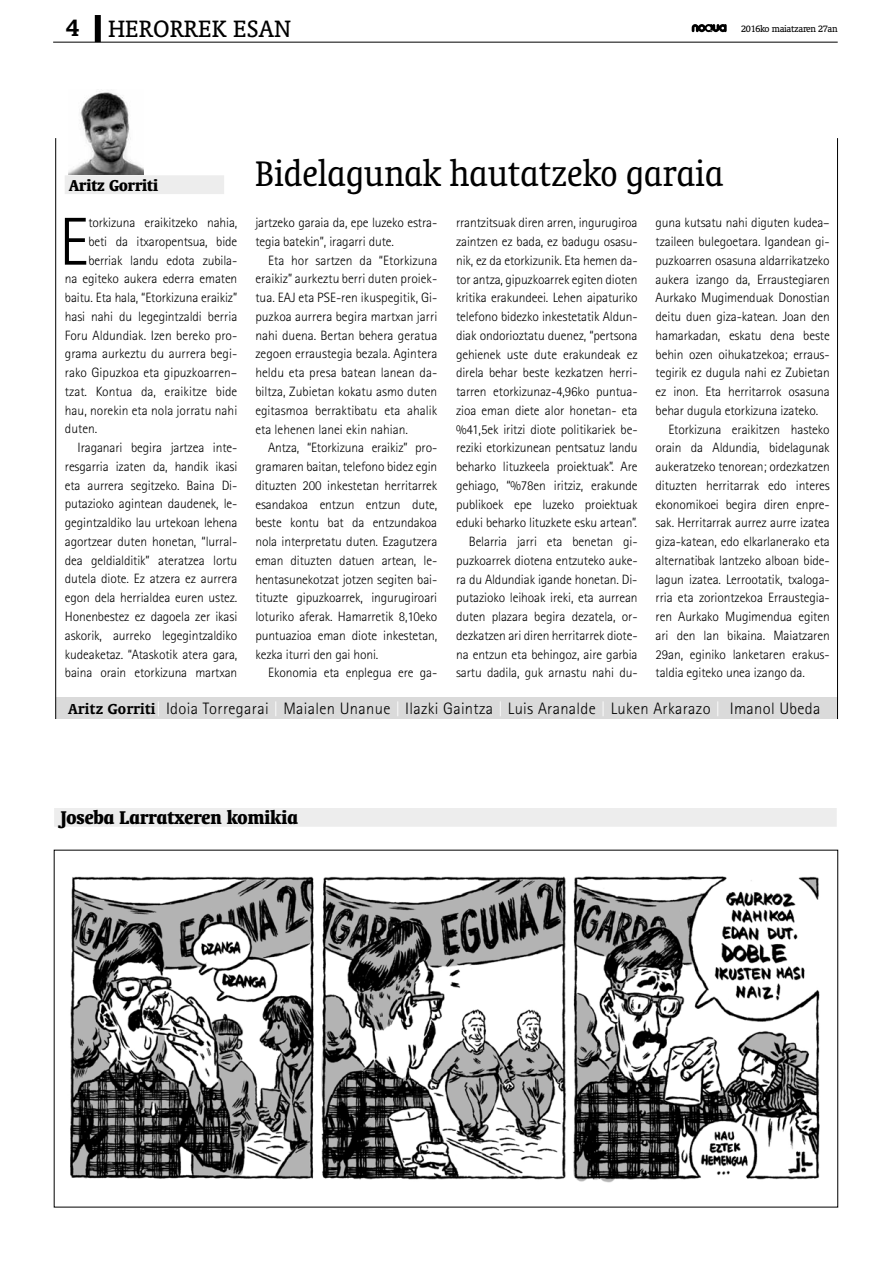
<style>
.page{position:relative;width:893px;height:1263px;background:#fff}
.page>*{position:absolute;margin:0;border:0;box-sizing:border-box;transform-origin:0 0}
.t1{font:300 67.8px "Rotis Sans Serif";color:#000}
.t2{font:condensed 40.5px "Oranda BT";color:#000}
.t3{font:27px "Oranda BT";color:#000}
.t4{font:700 condensed 21px "Oranda BT";color:#000}
.t5{font:700 condensed 18px "Oranda BT";color:#000}
.t6{font:300 16.5px "Rotis Sans Serif";letter-spacing:.02em;color:#000}
.t7{font:300 13.5px/18.8px "Rotis Sans Serif";letter-spacing:-.01em;color:#000;text-align:justify}
.t8{font:10.5px "Oranda BT";letter-spacing:-.03em;color:#000}
.s1{font-weight:700}
.s2{font-family:"Oranda BT";font-weight:700}
.s3{color:#fff}
</style>
<div class="page">
<svg style="left:692px;top:24px;width:35px;height:8px"></svg>
<hr style="left:53px;top:42px;width:785px;height:1px;background:#000">
<div style="left:95px;top:15px;width:6px;height:27px;background:#000"></div>
<div style="left:65px;top:175px;width:159px;height:19px;background:#ededed"></div>
<div style="left:56px;top:698px;width:782px;height:21px;background:#dadada"></div>
<hr style="left:837px;top:138px;width:1px;height:581px;background:#000">
<hr style="left:55px;top:138px;width:1px;height:581px;background:#000">
<img style="left:69px;top:90px;width:75px;height:85px">
<div style="left:54px;top:808px;width:783px;height:19px;background:#ededed"></div>
<img style="left:70px;top:876px;width:750px;height:307px">
<h3 class="t3" style="left:66px;top:13px;width:226px"><span class="s1">4</span> HERORREK ESAN</h3>
<h3 class="t3" style="left:117px;top:12px;width:119px">PIL-PILEAN</h3>
<p class="t8" style="left:741px;top:23px;width:98px">2016ko maiatzaren 27an</p>
<h2 class="t2" style="left:256px;top:151px;width:469px">Bidelagunak hautatzeko garaia</h2>
<h3 class="t5" style="left:69px;top:175px;width:90px">Aritz Gorriti</h3>
<h1 class="t1" style="left:59px;top:203px;width:32px">E</h1>
<p class="t7" style="left:88px;top:213px;width:151px">torkizuna eraikitzeko nahia,</p>
<p class="t7" style="left:255px;top:213px;width:183px">jartzeko garaia da, epe luzeko estra&shy;tegia batekin”, iragarri dute.</p>
<p class="t7" style="left:255px;top:251px;width:183px;text-indent:13px">Eta hor sartzen da “Etorkizuna eraikiz” aurkeztu berri duten proiek&shy;tua. EAJ eta PSE-ren ikuspegitik, Gi&shy;puzkoa aurrera begira martxan jarri nahi duena. Bertan behera geratua zegoen erraustegia bezala. Agintera heldu eta presa batean lanean da&shy;biltza, Zubietan kokatu asmo duten egitasmoa berraktibatu eta ahalik eta lehenen lanei ekin nahian.</p>
<p class="t7" style="left:255px;top:438px;width:183px;text-indent:13px">Antza, “Etorkizuna eraikiz” pro&shy;gramaren baitan, telefono bidez egin dituzten 200 inkestetan herritarrek esandakoa entzun entzun dute, beste kontu bat da entzundakoa nola interpretatu duten. Ezagutzera eman dituzten datuen artean, le&shy;hentasunekotzat jotzen segiten bai&shy;tituzte gipuzkoarrek, ingurugiroari loturiko aferak. Hamarretik 8,10eko puntuazioa eman diote inkestetan, kezka iturri den gai honi.</p>
<p class="t7" style="left:268px;top:663px;width:171px">Ekonomia eta enplegua ere ga-</p>
<p class="t7" style="left:456px;top:213px;width:183px;text-align:right">rrantzitsuak diren arren, ingurugiroa zaintzen ez bada, ez badugu osasu&shy;nik, ez da etorkizunik. Eta hemen da&shy;tor antza, gipuzkoarrek egiten dioten kritika erakundeei. Lehen aipaturiko telefono bidezko inkestetatik Aldun&shy;diak ondorioztatu duenez, “pertsona gehienek uste dute erakundeak ez direla behar beste kezkatzen herri&shy;tarren etorkizunaz-4,96ko puntua&shy;zioa eman diete alor honetan- eta %41,5ek iritzi diote politikariek be&shy;reziki etorkizunean pentsatuz landu beharko lituzkeela proiektuak”. Are gehiago, “%78en iritziz, erakunde publikoek epe luzeko proiektuak eduki beharko lituzkete esku artean”.<br>Belarria jarri eta benetan gi&shy;puzkoarrek diotena entzuteko auke&shy;ra du Aldundiak igande honetan. Di&shy;putazioko leihoak ireki, eta aurrean duten plazara begira dezatela, or&shy;dezkatzen ari diren herritarrek diote&shy;na entzun eta behingoz, aire garbia sartu dadila, guk arnastu nahi du-</p>
<p class="t7" style="left:656px;top:213px;width:176px">guna kutsatu nahi diguten kudea–</p>
<p class="t7" style="left:88px;top:232px;width:151px">beti da itxaropentsua, bide</p>
<p class="t7" style="left:88px;top:251px;width:150px">berriak landu edota zubila-</p>
<p class="t7" style="left:65px;top:269px;width:174px">na egiteko aukera ederra ematen</p>
<p class="t7" style="left:65px;top:288px;width:174px">baitu. Eta hala, “Etorkizuna eraikiz”</p>
<p class="t7" style="left:65px;top:307px;width:174px">hasi nahi du legegintzaldi berria</p>
<p class="t7" style="left:65px;top:326px;width:174px">Foru Aldundiak. Izen bereko pro-</p>
<p class="t7" style="left:65px;top:344px;width:174px">grama aurkeztu du aurrera begi-</p>
<p class="t7" style="left:65px;top:363px;width:174px">rako Gipuzkoa eta gipuzkoarren–</p>
<p class="t7" style="left:65px;top:382px;width:174px">tzat. Kontua da, eraikitze bide</p>
<p class="t7" style="left:65px;top:401px;width:174px">hau, norekin eta nola jorratu nahi</p>
<p class="t7" style="left:65px;top:419px;width:34px">duten.</p>
<p class="t7" style="left:78px;top:438px;width:161px">Iraganari begira jartzea inte-</p>
<p class="t7" style="left:65px;top:457px;width:174px">resgarria izaten da, handik ikasi</p>
<p class="t7" style="left:65px;top:476px;width:174px">eta aurrera segitzeko. Baina Di-</p>
<p class="t7" style="left:65px;top:494px;width:174px">putazioko agintean daudenek, le-</p>
<p class="t7" style="left:65px;top:513px;width:174px">gegintzaldiko lau urtekoan lehena</p>
<p class="t7" style="left:65px;top:532px;width:174px">agortzear duten honetan, “lurral-</p>
<p class="t7" style="left:65px;top:551px;width:174px">dea geldialditik” ateratzea lortu</p>
<p class="t7" style="left:65px;top:569px;width:174px">dutela diote. Ez atzera ez aurrera</p>
<p class="t7" style="left:65px;top:588px;width:174px">egon dela herrialdea euren ustez.</p>
<p class="t7" style="left:65px;top:607px;width:174px">Honenbestez ez dagoela zer ikasi</p>
<p class="t7" style="left:65px;top:626px;width:174px">askorik, aurreko legegintzaldiko</p>
<p class="t7" style="left:65px;top:645px;width:174px">kudeaketaz. “Ataskotik atera gara,</p>
<p class="t7" style="left:65px;top:663px;width:174px">baina orain etorkizuna martxan</p>
<p class="t7" style="left:656px;top:232px;width:176px">tzaileen bulegoetara. Igandean gi-</p>
<p class="t7" style="left:656px;top:251px;width:176px">puzkoarren osasuna aldarrikatzeko</p>
<p class="t7" style="left:656px;top:270px;width:176px">aukera izango da, Erraustegiaren</p>
<p class="t7" style="left:656px;top:288px;width:176px">Aurkako Mugimenduak Donostian</p>
<p class="t7" style="left:656px;top:307px;width:176px">deitu duen giza-katean. Joan den</p>
<p class="t7" style="left:656px;top:326px;width:176px">hamarkadan, eskatu dena beste</p>
<p class="t7" style="left:656px;top:345px;width:176px">behin ozen oihukatzekoa; erraus-</p>
<p class="t7" style="left:656px;top:363px;width:176px">tegirik ez dugula nahi ez Zubietan</p>
<p class="t7" style="left:656px;top:382px;width:176px">ez inon. Eta herritarrok osasuna</p>
<p class="t7" style="left:656px;top:401px;width:164px">behar dugula etorkizuna izateko.</p>
<p class="t7" style="left:668px;top:420px;width:163px">Etorkizuna eraikitzen hasteko</p>
<p class="t7" style="left:656px;top:438px;width:176px">orain da Aldundia, bidelagunak</p>
<p class="t7" style="left:656px;top:457px;width:176px">aukeratzeko tenorean; ordezkatzen</p>
<p class="t7" style="left:656px;top:476px;width:176px">dituzten herritarrak edo interes</p>
<p class="t7" style="left:656px;top:495px;width:176px">ekonomikoei begira diren enpre-</p>
<p class="t7" style="left:656px;top:513px;width:176px">sak. Herritarrak aurrez aurre izatea</p>
<p class="t7" style="left:656px;top:532px;width:176px">giza-katean, edo elkarlanerako eta</p>
<p class="t7" style="left:656px;top:551px;width:176px">alternatibak lantzeko alboan bide-</p>
<p class="t7" style="left:656px;top:570px;width:176px">lagun izatea. Lerrootatik, txaloga-</p>
<p class="t7" style="left:656px;top:588px;width:176px">rria eta zoriontzekoa Erraustegia-</p>
<p class="t7" style="left:656px;top:607px;width:176px">ren Aurkako Mugimendua egiten</p>
<p class="t7" style="left:656px;top:626px;width:176px">ari den lan bikaina. Maiatzaren</p>
<p class="t7" style="left:656px;top:645px;width:176px">29an, eginiko lanketaren erakus-</p>
<p class="t7" style="left:656px;top:663px;width:151px">taldia egiteko unea izango da.</p>
<p class="t6" style="left:68px;top:699px;width:754px"><span class="s2">Aritz Gorriti</span><span class="s3">|</span> Idoia Torregarai <span class="s3">|</span> Maialen Unanue <span class="s3">|</span> Ilazki Gaintza <span class="s3">|</span> Luis Aranalde <span class="s3">|</span> Luken Arkarazo <span class="s3">|</span> Imanol Ubeda</p>
<h3 class="t4" style="left:61px;top:805px;width:239px">Joseba Larratxeren komikia</h3>
</div>
